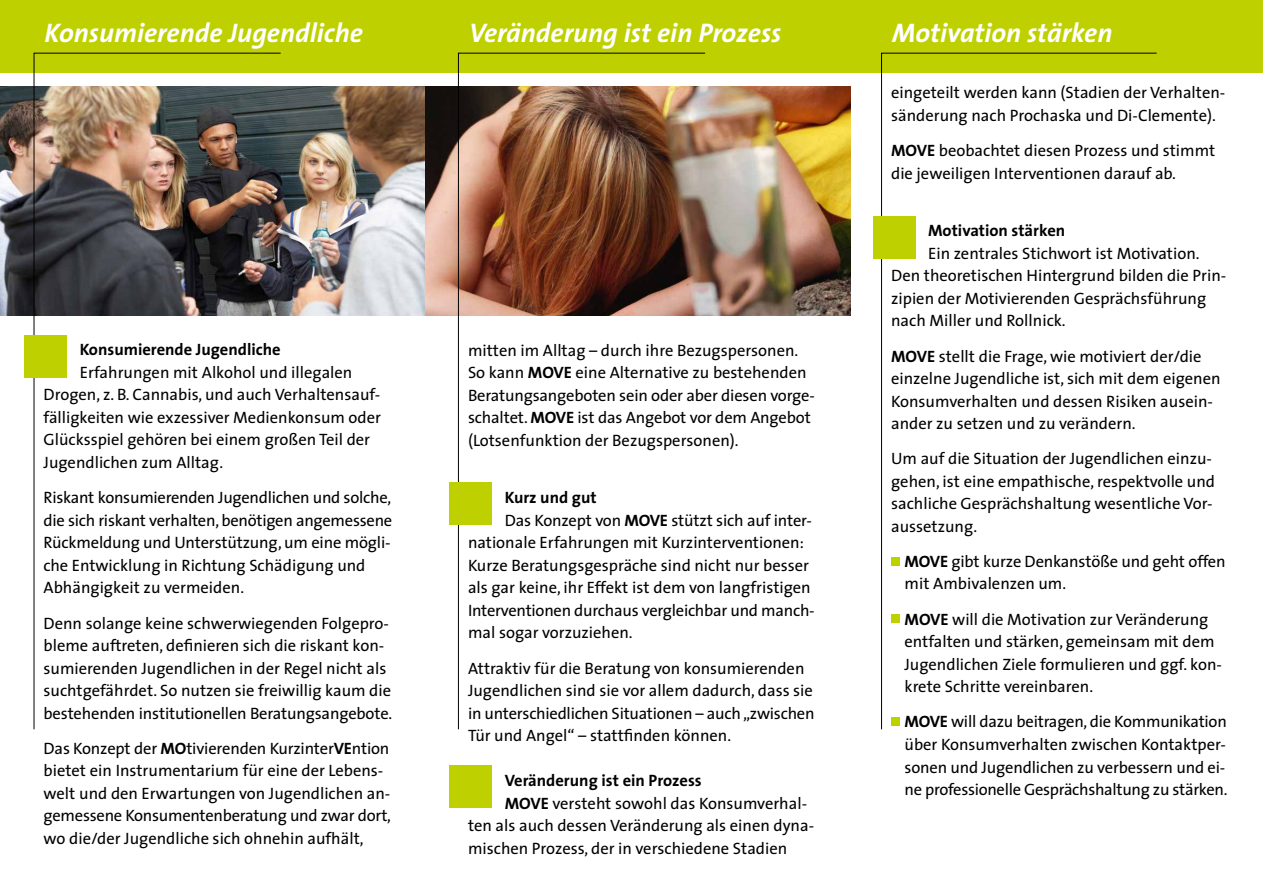
<style>
.page{position:relative;width:1263px;height:893px;background:#fff}
.page>*{position:absolute;margin:0;border:0;box-sizing:border-box;transform-origin:0 0}
.t1{font:italic 700 27px "The Sans";color:#fff}
.t2{font:16.5px/22.5px "The Sans";color:#000}
.t3{font:700 16.5px "The Sans";color:#000}
.s1{font-weight:700}
</style>
<div class="page">
<div style="left:0;top:0;width:1263px;height:72px;background:#bed000"></div>
<img style="left:0;top:86px;width:425px;height:230px">
<img style="left:425px;top:86px;width:425px;height:230px">
<svg style="left:34px;top:53px;width:247px;height:677px"></svg>
<svg style="left:458px;top:53px;width:247px;height:677px"></svg>
<svg style="left:881px;top:53px;width:276px;height:677px"></svg>
<div style="left:24px;top:335px;width:43px;height:42px;background:#bed000"></div>
<div style="left:449px;top:482px;width:43px;height:43px;background:#bed000"></div>
<div style="left:449px;top:765px;width:43px;height:43px;background:#bed000"></div>
<div style="left:873px;top:216px;width:42px;height:42px;background:#bed000"></div>
<h1 class="t1" style="left:45px;top:10px;width:320px">Konsumierende Jugendliche</h1>
<h1 class="t1" style="left:469px;top:10px;width:314px">Veränderung ist ein Prozess</h1>
<h1 class="t1" style="left:892px;top:10px;width:222px">Motivation stärken</h1>
<p class="t3" style="left:80px;top:336px;width:202px">Konsumierende Jugendliche</p>
<p class="t2" style="left:44px;top:361px;width:339px;text-indent:36px">Erfahrungen mit Alkohol und illegalen Drogen, z. B. Cannabis, und auch Verhaltensauf&shy;fälligkeiten wie exzessiver Medienkonsum oder Glücksspiel gehören bei einem großen Teil der Jugendlichen zum Alltag.</p>
<p class="t2" style="left:44px;top:486px;width:350px">Riskant konsumierenden Jugendlichen und solche, die sich riskant verhalten, benötigen angemessene Rückmeldung und Unterstützung, um eine mögli&shy;che Entwicklung in Richtung Schädigung und Abhängigkeit zu vermeiden.</p>
<p class="t2" style="left:44px;top:611px;width:350px">Denn solange keine schwerwiegenden Folgepro&shy;bleme auftreten, definieren sich die riskant kon&shy;sumierenden Jugendlichen in der Regel nicht als suchtgefährdet. So nutzen sie freiwillig kaum die bestehenden institutionellen Beratungsangebote.</p>
<p class="t2" style="left:44px;top:736px;width:349px">Das Konzept der <span class="s1">MO</span>tivierenden Kurzinter<span class="s1">VE</span>ntion bietet ein Instrumentarium für eine der Lebens&shy;welt und den Erwartungen von Jugendlichen an&shy;gemessene Konsumentenberatung und zwar dort, wo die/der Jugendliche sich ohnehin aufhält,</p>
<p class="t2" style="left:468px;top:338px;width:348px">mitten im Alltag – durch ihre Bezugspersonen.<br>So kann <span class="s1">MOVE</span> eine Alternative zu bestehenden Beratungsangeboten sein oder aber diesen vorge&shy;schaltet. <span class="s1">MOVE</span> ist das Angebot vor dem Angebot (Lotsenfunktion der Bezugspersonen).</p>
<p class="t3" style="left:505px;top:484px;width:93px">Kurz und gut</p>
<p class="t2" style="left:505px;top:508px;width:309px">Das Konzept von <span class="s1">MOVE</span> stützt sich auf inter-</p>
<p class="t2" style="left:468px;top:531px;width:337px">nationale Erfahrungen mit Kurzinterventionen:</p>
<p class="t2" style="left:468px;top:553px;width:342px">Kurze Beratungsgespräche sind nicht nur besser</p>
<p class="t2" style="left:468px;top:576px;width:344px">als gar keine, ihr Effekt ist dem von langfristigen</p>
<p class="t2" style="left:468px;top:598px;width:348px">Interventionen durchaus vergleichbar und manch-</p>
<p class="t2" style="left:468px;top:621px;width:166px">mal sogar vorzuziehen.</p>
<p class="t2" style="left:468px;top:656px;width:348px">Attraktiv für die Beratung von konsumierenden Jugendlichen sind sie vor allem dadurch, dass sie in unterschiedlichen Situationen – auch „zwischen Tür und Angel“ – stattfinden können.</p>
<p class="t3" style="left:505px;top:767px;width:198px">Veränderung ist ein Prozess</p>
<p class="t2" style="left:505px;top:791px;width:304px"><span class="s1">MOVE</span> versteht sowohl das Konsumverhal-</p>
<p class="t2" style="left:468px;top:814px;width:348px">ten als auch dessen Veränderung als einen dyna-</p>
<p class="t2" style="left:468px;top:836px;width:321px">mischen Prozess, der in verschiedene Stadien</p>
<p class="t2" style="left:891px;top:81px;width:336px">eingeteilt werden kann (Stadien der Verhalten&shy;sänderung nach Prochaska und Di-Clemente).</p>
<p class="t2" style="left:891px;top:139px;width:326px"><span class="s1">MOVE</span> beobachtet diesen Prozess und stimmt die jeweiligen Interventionen darauf ab.</p>
<p class="t3" style="left:928px;top:217px;width:139px">Motivation stärken</p>
<p class="t2" style="left:891px;top:242px;width:337px;text-indent:37px">Ein zentrales Stichwort ist Motivation.<br>Den theoretischen Hintergrund bilden die Prin&shy;zipien der Motivierenden Gesprächsführung nach Miller und Rollnick.</p>
<p class="t2" style="left:891px;top:344px;width:331px"><span class="s1">MOVE</span> stellt die Frage, wie motiviert der/die einzelne Jugendliche ist, sich mit dem eigenen Konsumverhalten und dessen Risiken ausein&shy;ander zu setzen und zu verändern.</p>
<p class="t2" style="left:891px;top:447px;width:325px">Um auf die Situation der Jugendlichen einzu&shy;gehen, ist eine empathische, respektvolle und sachliche Gesprächshaltung wesentliche Vor&shy;aussetzung.</p>
<p class="t2" style="left:904px;top:550px;width:323px"><span class="s1">MOVE</span> gibt kurze Denkanstöße und geht offen mit Ambivalenzen um.</p>
<p class="t2" style="left:904px;top:607px;width:319px"><span class="s1">MOVE</span> will die Motivation zur Veränderung entfalten und stärken, gemeinsam mit dem Jugendlichen Ziele formulieren und ggf. kon&shy;krete Schritte vereinbaren.</p>
<p class="t2" style="left:904px;top:710px;width:324px"><span class="s1">MOVE</span> will dazu beitragen, die Kommunikation über Konsumverhalten zwischen Kontaktper&shy;sonen und Jugendlichen zu verbessern und ei&shy;ne professionelle Gesprächshaltung zu stärken.</p>
</div>
